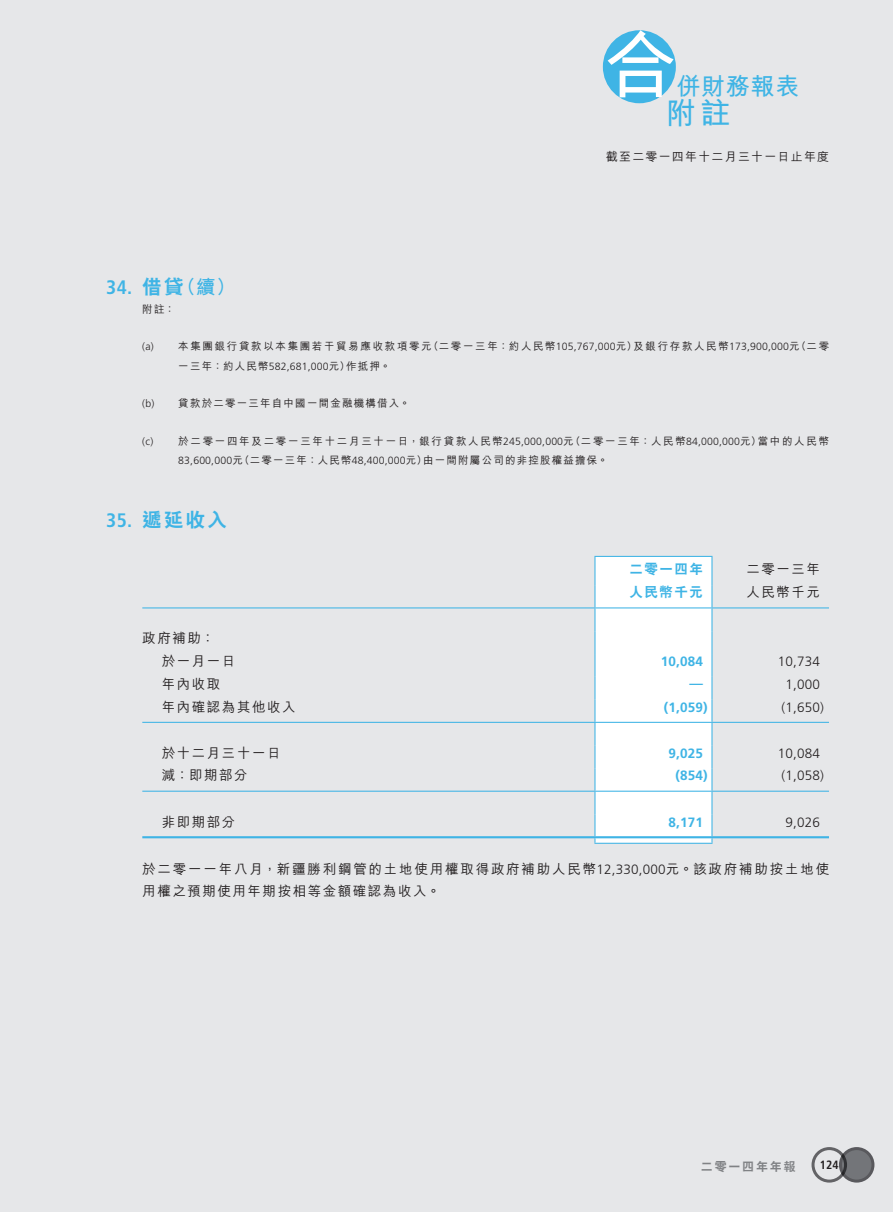
<style>
.page{position:relative;width:893px;height:1212px;background:#e6e7e9}
.page>*{position:absolute;margin:0;border:0;box-sizing:border-box;transform-origin:0 0}
.t1{font:700 72px "M Hei HK";color:#fff}
.t2{font:700 30px "M Hei HK";color:#3fb4e5}
.t3{font:700 24px "M Hei HK";letter-spacing:.03em;color:#3fb4e5}
._03_H1{font:800 19.5px "C Hei 2 HK";letter-spacing:.115em;color:#3fb4e5}
._03_H1-2{font:700 condensed 19.5px "Frutiger LT Std";color:#3fb4e5}
._03_H1-3{font:700 19.5px "M Hei HK";color:#3fb4e5}
._12___P2{font:500 13.5px/22.5px "M Hei HK";letter-spacing:.135em;color:#231f20}
._15_Table_Stub{font:500 13.5px "M Hei HK";letter-spacing:.115em;color:#231f20}
._31_table_tab_6pt{font:300 13.5px "Frutiger LT Std";letter-spacing:.015em;color:#231f20}
._31_table_tab_6pt-2{font:700 13.5px "Frutiger LT Std";letter-spacing:.015em;color:#3fb4e5}
._31_table_tab_6pt-3{font:500 13.5px "M Hei HK";letter-spacing:.115em;color:#231f20}
._31_table_tab_6pt-4{font:800 13.5px "C Hei 2 HK";letter-spacing:.115em;color:#3fb4e5}
.t4{font:500 12px "M Hei HK";letter-spacing:.1em;color:#231f20}
.t5{font:800 12px "C Hei 2 HK";letter-spacing:.15em;color:#808285}
.t6{font:700 condensed 12px "Frutiger LT Std";color:#231f20}
._22____IN2__Note{font:500 10.5px "M Hei HK";letter-spacing:.155em;color:#231f20}
._22____IN2__Note-2{font:300 10.5px "Frutiger LT Std";letter-spacing:.015em;color:#231f20}
._22____IN2__Note-3{font:500 10.5px "M Hei HK";letter-spacing:.115em;color:#231f20}
._26___P2__Note{font:500 10.5px "M Hei HK";color:#231f20}
.s1{font-family:"M Hei HK";font-weight:500}
.s2{font-family:"Frutiger LT Std";font-weight:300}
</style>
<div class="page">
<div style="left:811px;top:1147px;width:36px;height:35px;border:3px solid #636366;border-radius:50%"></div>
<svg style="left:840px;top:1148px;width:33px;height:33px"></svg>
<div style="left:839px;top:1147px;width:35px;height:35px;border:3px solid #636366;border-radius:50%"></div>
<div style="left:603px;top:30px;width:73px;height:73px;background:#3fb4e5;border-radius:50%"></div>
<hr style="left:142px;top:607px;width:444px;height:1px;background:#3fb4e5">
<hr style="left:712px;top:607px;width:108px;height:1px;background:#3fb4e5">
<hr style="left:142px;top:722px;width:444px;height:1px;background:#3fb4e5">
<hr style="left:712px;top:722px;width:108px;height:1px;background:#3fb4e5">
<hr style="left:142px;top:791px;width:444px;height:1px;background:#3fb4e5">
<hr style="left:712px;top:791px;width:108px;height:1px;background:#3fb4e5">
<hr style="left:142px;top:836px;width:444px;height:2px;background:#3fb4e5">
<hr style="left:712px;top:836px;width:108px;height:2px;background:#3fb4e5">
<svg style="left:820px;top:836px;width:9px;height:2px"></svg>
<svg style="left:586px;top:556px;width:126px;height:288px;background:#f1f8fb"></svg>
<h1 class="t1" style="left:605px;top:14px;width:73px">合</h1>
<h3 class="t3" style="left:676px;top:68px;width:125px">併財務報表</h3>
<h2 class="t2" style="left:666px;top:91px;width:66px">附註</h2>
<p class="t4" style="left:606px;top:147px;width:225px">截至二零一四年十二月三十一日止年度</p>
<p class="_03_H1-2" style="left:106px;top:275px;width:27px">34.</p>
<p class="_03_H1" style="left:142px;top:274px;width:43px">借貸</p>
<p class="_03_H1-3" style="left:176px;top:272px;width:61px">（續(</p>
<p class="_26___P2__Note" style="left:142px;top:301px;width:34px">附註：</p>
<p class="_22____IN2__Note-2" style="left:142px;top:340px;width:13px">a( )</p>
<p class="_22____IN2__Note-2" style="left:142px;top:397px;width:14px">b( )</p>
<p class="_22____IN2__Note-2" style="left:142px;top:435px;width:13px">c( )</p>
<p class="_22____IN2__Note" style="left:178px;top:339px;width:255px">本集團銀行貸款以本集團若干貿易應收款項零元</p>
<p class="_22____IN2__Note-2" style="left:633px;top:340px;width:168px"><span class="s1">及銀行存款人民幣</span>173,900,000<span class="s1">元</span></p>
<p class="_22____IN2__Note" style="left:428px;top:339px;width:211px">（二零一三年：約人民幣<span class="s2">105,767,000</span>元）</p>
<p class="_22____IN2__Note" style="left:796px;top:339px;width:35px">（二零</p>
<p class="_22____IN2__Note" style="left:346px;top:358px;width:46px">作抵押。</p>
<p class="_22____IN2__Note-2" style="left:178px;top:360px;width:173px"><span class="s1">一三年：約人民幣</span>582,681,000<span class="s1">元）</span></p>
<p class="_22____IN2__Note-3" style="left:178px;top:396px;width:233px">貸款於二零一三年自中國一間金融機構借入。</p>
<p class="_22____IN2__Note" style="left:178px;top:433px;width:397px">於二零一四年及二零一三年十二月三十一日，銀行貸款人民幣<span class="s2">245,000,000</span>元</p>
<p class="_22____IN2__Note" style="left:758px;top:433px;width:73px">當中的人民幣</p>
<p class="_22____IN2__Note" style="left:570px;top:433px;width:193px">（二零一三年：人民幣<span class="s2">84,000,000</span>元）</p>
<p class="_22____IN2__Note-3" style="left:423px;top:453px;width:186px">由一間附屬公司的非控股權益擔保。</p>
<p class="_22____IN2__Note-3" style="left:239px;top:453px;width:189px">（二零一三年：人民幣<span class="s2">48,400,000</span>元）</p>
<p class="_22____IN2__Note-2" style="left:178px;top:454px;width:66px">83,600,000<span class="s1">元</span></p>
<p class="_03_H1-2" style="left:106px;top:508px;width:27px">35.</p>
<p class="_03_H1" style="left:142px;top:506px;width:86px">遞延收入</p>
<p class="_31_table_tab_6pt-4" style="left:629px;top:560px;width:75px">二零一四年</p>
<p class="_31_table_tab_6pt-3" style="left:746px;top:560px;width:75px">二零一三年</p>
<p class="_31_table_tab_6pt-4" style="left:629px;top:583px;width:75px">人民幣千元</p>
<p class="_31_table_tab_6pt-3" style="left:746px;top:582px;width:75px">人民幣千元</p>
<p class="_15_Table_Stub" style="left:142px;top:628px;width:74px">政府補助：</p>
<p class="_15_Table_Stub" style="left:162px;top:651px;width:75px">於一月一日</p>
<p class="_31_table_tab_6pt-2" style="left:661px;top:653px;width:44px">10,084</p>
<p class="_31_table_tab_6pt" style="left:778px;top:654px;width:44px">10,734</p>
<p class="_15_Table_Stub" style="left:162px;top:674px;width:60px">年內收取</p>
<p class="_31_table_tab_6pt-2" style="left:689px;top:675px;width:15px">—</p>
<p class="_31_table_tab_6pt" style="left:785px;top:676px;width:36px">1,000</p>
<p class="_15_Table_Stub" style="left:162px;top:697px;width:135px">年內確認為其他收入</p>
<p class="_31_table_tab_6pt-2" style="left:664px;top:699px;width:45px">)1,059(</p>
<p class="_31_table_tab_6pt" style="left:781px;top:699px;width:44px">)1,650(</p>
<p class="_15_Table_Stub" style="left:162px;top:743px;width:120px">於十二月三十一日</p>
<p class="_31_table_tab_6pt-2" style="left:668px;top:745px;width:36px">9,025</p>
<p class="_31_table_tab_6pt" style="left:778px;top:745px;width:44px">10,084</p>
<p class="_15_Table_Stub" style="left:162px;top:766px;width:87px">減：即期部分</p>
<p class="_31_table_tab_6pt-2" style="left:675px;top:768px;width:34px">)854(</p>
<p class="_31_table_tab_6pt" style="left:781px;top:768px;width:44px">)1,058(</p>
<p class="_15_Table_Stub" style="left:162px;top:812px;width:75px">非即期部分</p>
<p class="_12___P2" style="left:142px;top:857px;width:688px">於二零一一年八月，新疆勝利鋼管的土地使用權取得政府補助人民幣<span class="s2">12,330,000</span>元。該政府補助按土地使用權之預期使用年期按相等金額確認為收入。</p>
<p class="_31_table_tab_6pt-2" style="left:668px;top:814px;width:36px">8,171</p>
<p class="_31_table_tab_6pt" style="left:785px;top:814px;width:36px">9,026</p>
<p class="t5" style="left:701px;top:1158px;width:96px">二零一四年年報</p>
<p class="t6" style="left:820px;top:1158px;width:20px">124</p>
</div>
